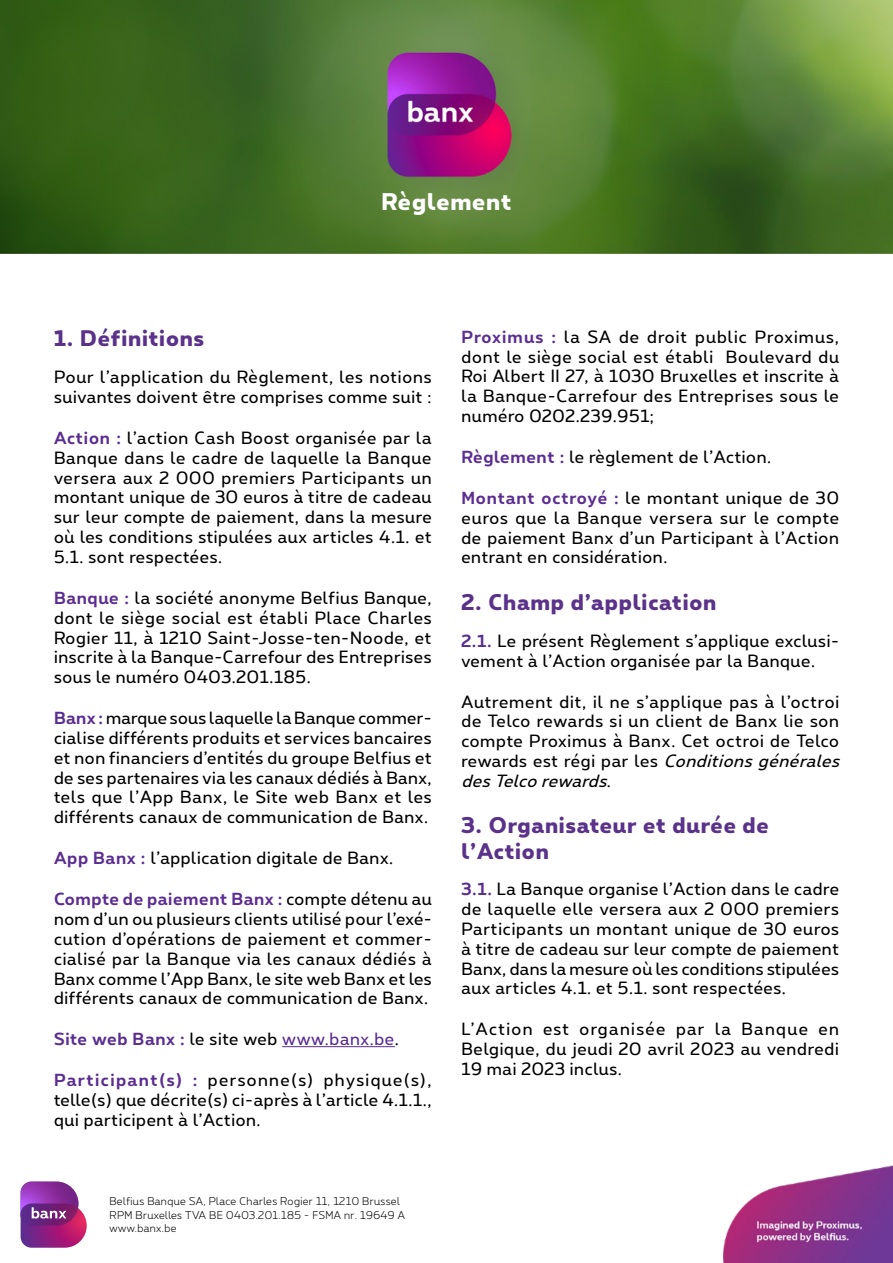
<style>
.page{position:relative;width:893px;height:1263px;background:#fff}
.page>*{position:absolute;margin:0;border:0;box-sizing:border-box;transform-origin:0 0}
.t1{font:800 22.5px "Proximus";letter-spacing:.04em;color:#fff}
.t2{font:800 21px/25.2px "Proximus";letter-spacing:.04em;color:#5a328a}
.t3{font:16.5px/19.8px "Proximus";letter-spacing:.04em;color:#000;text-align:justify}
.t4{font:700 16.5px "Proximus";letter-spacing:.04em;color:#5c2d91}
.t5{font:300 10.5px/13.5px "Proximus";letter-spacing:.04em;color:#000}
.s1{font-weight:700;color:#5c2d91}
.s2{font-weight:400;color:#000}
.s3{font-weight:400}
.s4{font-style:italic}
</style>
<div class="page">
<svg style="left:21px;top:1181px;width:66px;height:67px;background:#9e499c"></svg>
<img style="left:724px;top:1166px;width:169px;height:97px">
<img style="left:0;top:0;width:893px;height:253px">
<hr style="left:282px;top:1046px;width:113px;height:1px;background:#5c2d91">
<h1 class="t1" style="left:382px;top:186px;width:131px">Règlement</h1>
<p class="t2" style="left:54px;top:325px;width:151px">1. Définitions</p>
<p class="t3" style="left:54px;top:366px;width:379px">Pour l’application du Règlement, les notions suivantes doivent être comprises comme suit :</p>
<p class="t3" style="left:54px;top:427px;width:379px"><span class="s1">Action :</span> l’action Cash Boost organisée par la Banque dans le cadre de laquelle la Banque versera aux 2 000 premiers Participants un montant unique de 30 euros à titre de cadeau sur leur compte de paiement, dans la mesure où les conditions stipulées aux articles 4.1. et 5.1. sont respectées.</p>
<p class="t3" style="left:54px;top:587px;width:379px"><span class="s1">Banque :</span> la société anonyme Belfius Banque, dont le siège social est établi Place Charles Rogier 11, à 1210 Saint-Josse-ten-Noode, et inscrite à la Banque-Carrefour des Entreprises sous le numéro 0403.201.185.</p>
<p class="t3" style="left:54px;top:707px;width:379px"><span class="s1">Banx :</span> marque sous laquelle la Banque commer&shy;cialise différents produits et services bancaires et non financiers d’entités du groupe Belfius et de ses partenaires via les canaux dédiés à Banx, tels que l’App Banx, le Site web Banx et les différents canaux de communication de Banx.</p>
<p class="t3" style="left:54px;top:847px;width:341px"><span class="s1">App Banx :</span> l’application digitale de Banx.</p>
<p class="t3" style="left:54px;top:888px;width:379px"><span class="s1">Compte de paiement Banx :</span> compte détenu au nom d’un ou plusieurs clients utilisé pour l’exé&shy;cution d’opérations de paiement et commer&shy;cialisé par la Banque via les canaux dédiés à Banx comme l’App Banx, le site web Banx et les différents canaux de communication de Banx.</p>
<p class="t4" style="left:54px;top:1027px;width:346px">Site web Banx : <span class="s2">le site web</span> <span class="s3">www.banx.be</span><span class="s2">.</span></p>
<p class="t3" style="left:54px;top:1069px;width:379px"><span class="s1">Participant(s) :</span> personne(s) physique(s), telle(s) que décrite(s) ci-après à l’article 4.1.1., qui participent à l’Action.</p>
<p class="t5" style="left:109px;top:1194px;width:297px">Belfius Banque SA, Place Charles Rogier 11, 1210 Brussel<br>RPM Bruxelles TVA BE 0403.201.185 - FSMA nr. 19649 A www.banx.be</p>
<p class="t3" style="left:461px;top:326px;width:379px"><span class="s1">Proximus :</span> la SA de droit public Proximus, dont le siège social est établi Boulevard du Roi Albert II 27, à 1030 Bruxelles et inscrite à la Banque-Carrefour des Entreprises sous le numéro 0202.239.951;</p>
<p class="t3" style="left:461px;top:446px;width:311px"><span class="s1">Règlement :</span> le règlement de l’Action.</p>
<p class="t3" style="left:461px;top:487px;width:379px"><span class="s1">Montant octroyé :</span> le montant unique de 30 euros que la Banque versera sur le compte de paiement Banx d’un Participant à l’Action entrant en considération.</p>
<p class="t2" style="left:461px;top:588px;width:256px">2. Champ d’application</p>
<p class="t3" style="left:461px;top:630px;width:379px"><span class="s1">2.1.</span> Le présent Règlement s’applique exclusi&shy;vement à l’Action organisée par la Banque.</p>
<p class="t3" style="left:461px;top:691px;width:385px;text-align:left">Autrement dit, il ne s’applique pas à l’octroi de Telco rewards si un client de Banx lie son compte Proximus à Banx. Cet octroi de Telco r e w a r d s e s t r é g i p a r l e s <span class="s4">Conditionsgénérales desTelco rewards</span>.</p>
<p class="t2" style="left:461px;top:811px;width:309px">3. Organisateur et durée de l’Action</p>
<p class="t3" style="left:461px;top:878px;width:379px"><span class="s1">3.1.</span> La Banque organise l’Action dans le cadre de laquelle elle versera aux 2 000 premiers Participants un montant unique de 30 euros à titre de cadeau sur leur compte de paiement Banx, dans la mesure où les conditions stipulées aux articles 4.1. et 5.1. sont respectées.</p>
<p class="t3" style="left:461px;top:1018px;width:379px">L’Action est organisée par la Banque en Belgique, du jeudi 20 avril 2023 au vendredi 19 mai 2023 inclus.</p>
</div>
